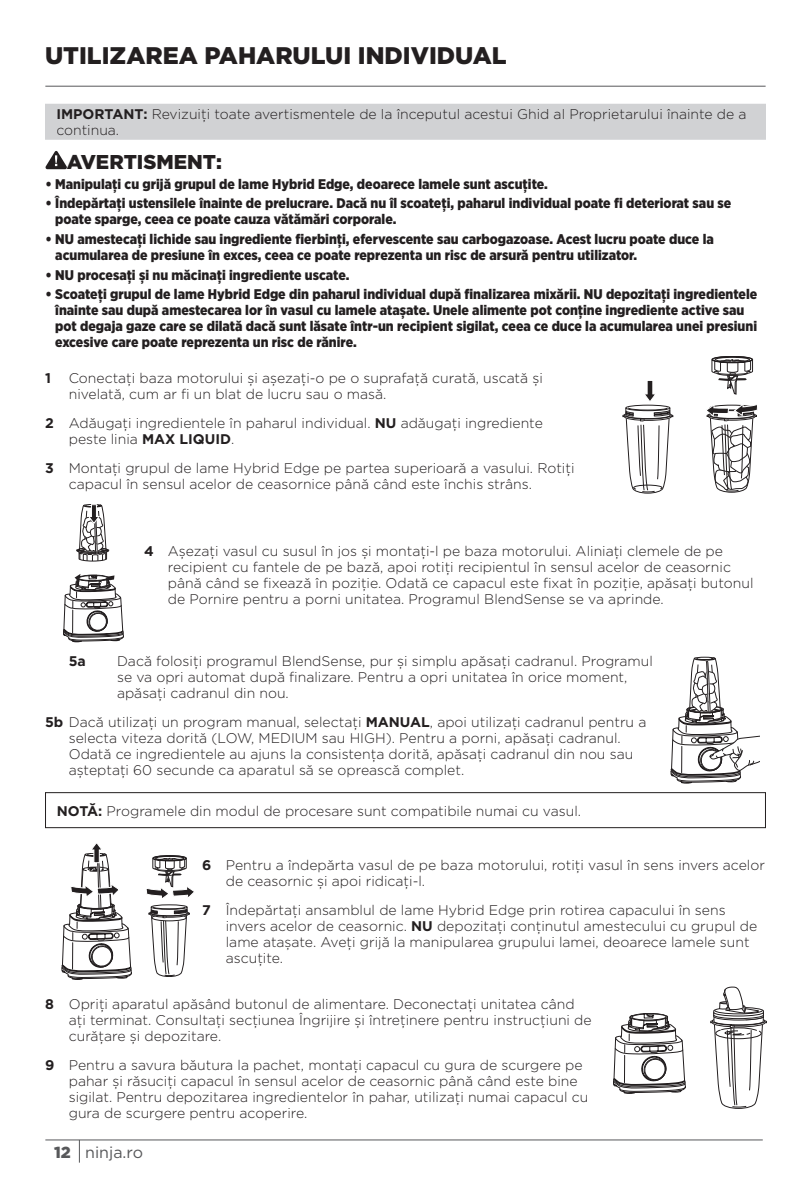
<style>
.page{position:relative;width:811px;height:1191px;background:#fff}
.page>*{position:absolute;margin:0;border:0;box-sizing:border-box;transform-origin:0 0}
.t1{font:900 24px "Gotham";color:#231f20}
.t2{font:900 20px "Gotham";color:#231f20}
.t3{font:16px "Gotham";color:#57585a}
.t4{font:300 14px/16px "Gotham";color:#231f20}
.t5{font:900 14px/16px "Gotham Narrow";color:#231f20}
.t6{font:700 14px "Gotham";color:#231f20}
.s1{font-weight:700}
.s2{font-weight:900}
</style>
<div class="page">
<hr style="left:45px;top:86px;width:720px;height:1px;background:#57585a">
<hr style="left:45px;top:1139px;width:718px;height:1px;background:#57585a">
<svg style="left:79px;top:1140px;width:1px;height:22px"></svg>
<div style="left:45px;top:104px;width:721px;height:36px;background:#d1d2d4"></div>
<div style="left:58px;top:109px;width:89px;height:10px;background:#d1d2d4"></div>
<div style="left:148px;top:109px;width:598px;height:13px;background:#d1d2d4"></div>
<div style="left:57px;top:125px;width:62px;height:10px;background:#d1d2d4"></div>
<svg style="left:671px;top:657px;width:88px;height:126px"></svg>
<svg style="left:146px;top:855px;width:48px;height:121px"></svg>
<svg style="left:613px;top:1013px;width:72px;height:80px"></svg>
<svg style="left:63px;top:574px;width:61px;height:68px"></svg>
<svg style="left:76px;top:504px;width:33px;height:57px"></svg>
<svg style="left:62px;top:843px;width:70px;height:136px"></svg>
<div style="left:45px;top:792px;width:721px;height:36px;border:1px solid #231f20"></div>
<svg style="left:622px;top:381px;width:51px;height:112px"></svg>
<svg style="left:706px;top:356px;width:52px;height:136px"></svg>
<svg style="left:710px;top:986px;width:57px;height:122px"></svg>
<svg style="left:45px;top:150px;width:22px;height:19px"></svg>
<h1 class="t1" style="left:45px;top:39px;width:463px">UTILIZAREA PAHARULUI INDIVIDUAL</h1>
<p class="t4" style="left:56px;top:106px;width:692px"><span class="s1">IMPORTANT:</span> Revizuiţi toate avertismentele de la începutul acestui Ghid al Proprietarului înainte de a continua.</p>
<h2 class="t2" style="left:67px;top:148px;width:157px">AVERTISMENT:</h2>
<p class="t5" style="left:46px;top:176px;width:504px">• Manipulaţi cu grijă grupul de lame Hybrid Edge, deoarece lamele sunt ascuţite.</p>
<p class="t5" style="left:55px;top:195px;width:677px;text-indent:-10px">• Îndepărtaţi ustensilele înainte de prelucrare. Dacă nu îl scoateţi, paharul individual poate fi deteriorat sau se poate sparge, ceea ce poate cauza vătămări corporale.</p>
<p class="t5" style="left:55px;top:231px;width:660px;text-indent:-10px">• NU amestecaţi lichide sau ingrediente fierbinţi, efervescente sau carbogazoase. Acest lucru poate duce la acumularea de presiune în exces, ceea ce poate reprezenta un risc de arsură pentru utilizator.</p>
<p class="t5" style="left:46px;top:266px;width:305px">• NU procesaţi și nu măcinaţi ingrediente uscate.</p>
<p class="t5" style="left:55px;top:286px;width:703px;text-indent:-10px">• Scoateţi grupul de lame Hybrid Edge din paharul individual după finalizarea mixării. NU depozitaţi ingredientele înainte sau după amestecarea lor în vasul cu lamele atașate. Unele alimente pot conţine ingrediente active sau pot degaja gaze care se dilată dacă sunt lăsate într-un recipient sigilat, ceea ce duce la acumularea unei presiuni excesive care poate reprezenta un risc de rănire.</p>
<p class="t6" style="left:45px;top:369px;width:7px">1</p>
<p class="t4" style="left:69px;top:370px;width:475px">Conectaţi baza motorului și așezaţi-o pe o suprafaţă curată, uscată și nivelată, cum ar fi un blat de lucru sau o masă.</p>
<p class="t4" style="left:69px;top:415px;width:475px;text-indent:-24px"><span class="s1">2</span> Adăugaţi ingredientele în paharul individual. <span class="s1">NU</span> adăugaţi ingrediente peste linia <span class="s1">MAX LIQUID</span>.</p>
<p class="t4" style="left:69px;top:460px;width:507px;text-indent:-24px"><span class="s1">3</span> Montaţi grupul de lame Hybrid Edge pe partea superioară a vasului. Rotiţi capacul în sensul acelor de ceasornice până când este închis strâns.</p>
<p class="t4" style="left:168px;top:542px;width:587px;text-indent:-24px"><span class="s1">4</span> Așezaţi vasul cu susul în jos și montaţi-l pe baza motorului. Aliniaţi clemele de pe recipient cu fantele de pe bază, apoi rotiţi recipientul în sensul acelor de ceasornic până când se fixează în poziţie. Odată ce capacul este fixat în poziţie, apăsaţi butonul de Pornire pentru a porni unitatea. Programul BlendSense se va aprinde.</p>
<p class="t6" style="left:69px;top:652px;width:19px">5a</p>
<p class="t4" style="left:117px;top:653px;width:537px">Dacă folosiţi programul BlendSense, pur și simplu apăsaţi cadranul. Programul se va opri automat după finalizare. Pentru a opri unitatea în orice moment, apăsaţi cadranul din nou.</p>
<p class="t4" style="left:69px;top:714px;width:579px;text-indent:-24px"><span class="s1">5b</span> Dacă utilizaţi un program manual, selectaţi <span class="s1">MANUAL</span>, apoi utilizaţi cadranul pentru a selecta viteza dorită (LOW, MEDIUM sau HIGH). Pentru a porni, apăsaţi cadranul.<br>Odată ce ingredientele au ajuns la consistenţa dorită, apăsaţi cadranul din nou sau așteptaţi 60 secunde ca aparatul să se oprească complet.</p>
<p class="t4" style="left:57px;top:802px;width:526px"><span class="s1">NOTĂ:</span> Programele din modul de procesare sunt compatibile numai cu vasul.</p>
<p class="t4" style="left:226px;top:856px;width:540px;text-indent:-24px"><span class="s1">6</span> Pentru a îndepărta vasul de pe baza motorului, rotiţi vasul în sens invers acelor de ceasornic și apoi ridicaţi-l.</p>
<p class="t4" style="left:226px;top:901px;width:533px;text-indent:-24px"><span class="s1">7</span> Îndepărtaţi ansamblul de lame Hybrid Edge prin rotirea capacului în sens invers acelor de ceasornic. <span class="s1">NU</span> depozitaţi conţinutul amestecului cu grupul de lame atașate. Aveţi grijă la manipularea grupului lamei, deoarece lamele sunt ascuţite.</p>
<p class="t4" style="left:69px;top:995px;width:524px;text-indent:-24px"><span class="s1">8</span> Opriţi aparatul apăsând butonul de alimentare. Deconectaţi unitatea când aţi terminat. Consultaţi secţiunea Îngrijire și întreţinere pentru instrucţiuni de curăţare și depozitare.</p>
<p class="t4" style="left:69px;top:1056px;width:521px;text-indent:-24px"><span class="s1">9</span> Pentru a savura băutura la pachet, montaţi capacul cu gura de scurgere pe pahar și răsuciţi capacul în sensul acelor de ceasornic până când este bine sigilat. Pentru depozitarea ingredientelor în pahar, utilizaţi numai capacul cu gura de scurgere pentru acoperire.</p>
<p class="t3" style="left:54px;top:1141px;width:91px"><span class="s2">12</span> ninja.ro</p>
</div>
